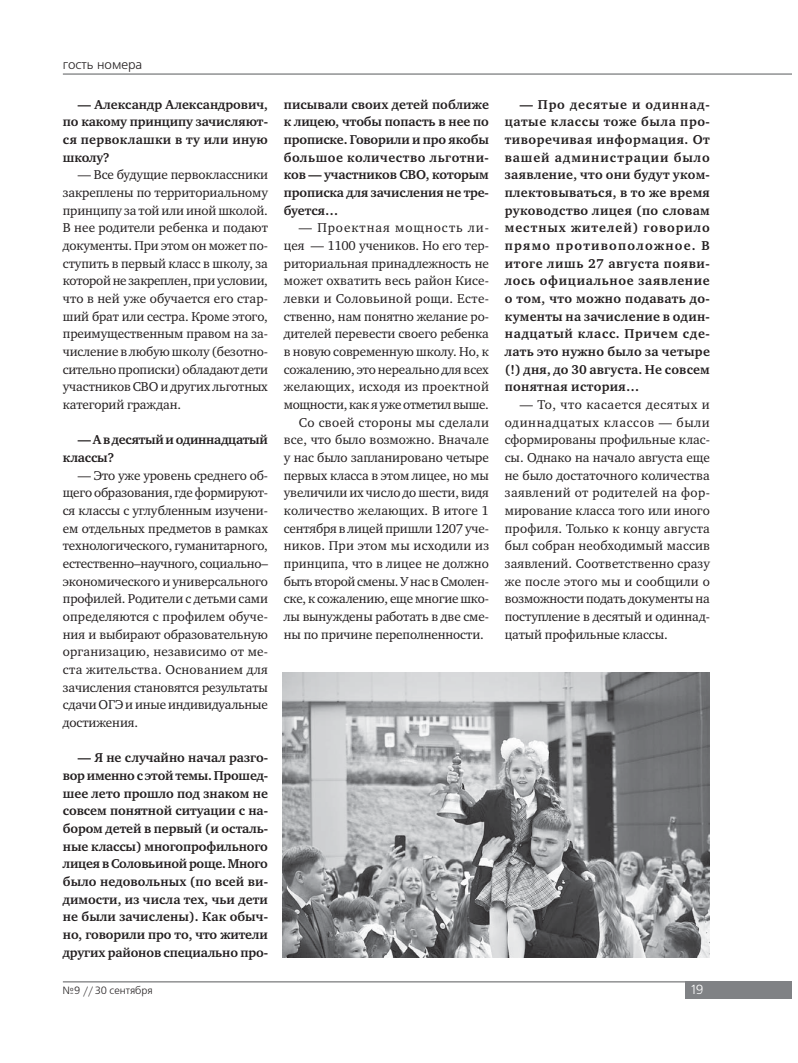
<style>
.page{position:relative;width:798px;height:1063px;background:#fff}
.page>*{position:absolute;margin:0;border:0;box-sizing:border-box;transform-origin:0 0}
.t1{font:13.12px/17.6px "Charter ITC";letter-spacing:-.01em;color:#231f20;text-align:justify}
.t2{font:700 13.12px/17.6px "Charter ITC";letter-spacing:-.01em;color:#231f20;text-align:justify}
.t3{font:13.12px "Charter ITC";letter-spacing:.01em;color:#231f20}
.t4{font:13.12px "Charter ITC";letter-spacing:.02em;color:#231f20}
.t5{font:13.12px "Charter ITC";letter-spacing:.015em;color:#231f20}
.t6{font:13.12px "Charter ITC";letter-spacing:.025em;color:#231f20}
.t7{font:13.12px "Charter ITC";letter-spacing:.07em;color:#231f20}
.t8{font:13.12px "Free Set C";color:#231f20}
.t9{font:13.12px "Free Set C";color:#fff}
.t10{font:10.5px "Free Set C";color:#231f20}
</style>
<div class="page">
<hr style="left:63px;top:982px;width:727px;height:1px;background:#58595b">
<hr style="left:63px;top:74px;width:727px;height:1px;background:#58595b">
<div style="left:684px;top:982px;width:106px;height:16px;background:#808285"></div>
<img style="left:282px;top:673px;width:427px;height:284px">
<p class="t8" style="left:63px;top:59px;width:81px">гость номера</p>
<p class="t2" style="left:63px;top:96px;width:206px;text-indent:15px">— Александр Александрович, по какому принципу зачисляют&shy;ся первоклашки в ту или иную школу?</p>
<p class="t1" style="left:63px;top:167px;width:206px;text-indent:15px">— Все будущие первоклассники закреплены по территориальному принципу за той или иной школой.<br>В нее родители ребенка и подают документы. При этом он может по&shy;ступить в первый класс в школу, за которой не закреплен, при условии, что в ней уже обучается его стар&shy;ший брат или сестра. Кроме этого, преимущественным правом на за&shy;числение в любую школу (безотно&shy;сительно прописки) обладают дети участников СВО и других льготных категорий граждан.</p>
<p class="t2" style="left:63px;top:432px;width:206px;text-indent:15px">— А в десятый и одиннадцатый классы?</p>
<p class="t1" style="left:63px;top:467px;width:206px;text-indent:15px">— Это уже уровень среднего об&shy;щего образования, где формируют&shy;ся классы с углубленным изучени&shy;ем отдельных предметов в рамках технологического, гуманитарного, естественно–научного, социально– экономического и универсального профилей. Родители с детьми сами определяются с профилем обуче&shy;ния и выбирают образовательную организацию, независимо от ме&shy;ста жительства. Основанием для зачисления становятся результаты сдачи ОГЭ и иные индивидуальные достижения.</p>
<p class="t2" style="left:63px;top:750px;width:206px;text-indent:15px">— Я не случайно начал разго&shy;вор именно с этой темы. Прошед&shy;шее лето прошло под знаком не совсем понятной ситуации с на&shy;бором детей в первый (и осталь&shy;ные классы) многопрофильного лицея в Соловьиной роще. Много было недовольных (по всей ви&shy;димости, из числа тех, чьи дети не были зачислены). Как обыч&shy;но, говорили про то, что жители других районов специально про-</p>
<p class="t2" style="left:284px;top:96px;width:206px">писывали своих детей поближе к лицею, чтобы попасть в нее по прописке. Говорили и про якобы большое количество льготни&shy;ков — участников СВО, которым прописка для зачисления не тре&shy;буется…</p>
<p class="t7" style="left:299px;top:222px;width:191px">— Проектная мощность ли-</p>
<p class="t1" style="left:284px;top:238px;width:206px">цея — 1100 учеников. Но его тер-</p>
<p class="t1" style="left:284px;top:255px;width:206px">риториальная принадлежность не</p>
<p class="t1" style="left:284px;top:273px;width:206px">может охватить весь район Кисе-</p>
<p class="t4" style="left:284px;top:293px;width:206px">левки и Соловьиной рощи. Есте-</p>
<p class="t1" style="left:284px;top:308px;width:206px">ственно, нам понятно желание ро-</p>
<p class="t1" style="left:284px;top:326px;width:206px">дителей перевести своего ребенка</p>
<p class="t1" style="left:284px;top:344px;width:206px">в новую современную школу. Но, к</p>
<p class="t1" style="left:284px;top:361px;width:206px">сожалению, это нереально для всех</p>
<p class="t4" style="left:284px;top:381px;width:206px">желающих, исходя из проектной</p>
<p class="t1" style="left:284px;top:397px;width:206px">мощности, как я уже отметил выше.</p>
<p class="t6" style="left:299px;top:416px;width:191px">Со своей стороны мы сделали</p>
<p class="t3" style="left:284px;top:434px;width:206px">все, что было возможно. Вначале</p>
<p class="t1" style="left:284px;top:450px;width:206px">у нас было запланировано четыре</p>
<p class="t1" style="left:284px;top:467px;width:206px">первых класса в этом лицее, но мы</p>
<p class="t1" style="left:284px;top:485px;width:206px">увеличили их число до шести, видя</p>
<p class="t3" style="left:284px;top:505px;width:206px">количество желающих. В итоге 1</p>
<p class="t1" style="left:284px;top:520px;width:206px">сентября в лицей пришли 1207 уче-</p>
<p class="t5" style="left:284px;top:540px;width:206px">ников. При этом мы исходили из</p>
<p class="t1" style="left:284px;top:556px;width:206px">принципа, что в лицее не должно</p>
<p class="t1" style="left:284px;top:573px;width:206px">быть второй смены. У нас в Смолен-</p>
<p class="t1" style="left:284px;top:591px;width:206px">ске, к сожалению, еще многие шко-</p>
<p class="t1" style="left:284px;top:609px;width:206px">лы вынуждены работать в две сме-</p>
<p class="t1" style="left:284px;top:626px;width:201px">ны по причине переполненности.</p>
<p class="t2" style="left:504px;top:96px;width:206px;text-indent:15px">— Про десятые и одиннад&shy;цатые классы тоже была про&shy;тиворечивая информация. От вашей администрации было заявление, что они будут уком&shy;плектовываться, в то же время руководство лицея (по словам местных жителей) говорило прямо противоположное. В итоге лишь 27 августа появи&shy;лось официальное заявление о том, что можно подавать до&shy;кументы на зачисление в один&shy;надцатый класс. Причем сде&shy;лать это нужно было за четыре (!) дня, до 30 августа. Не совсем понятная история…</p>
<p class="t1" style="left:504px;top:397px;width:206px;text-indent:15px">— То, что касается десятых и одиннадцатых классов — были сформированы профильные клас&shy;сы. Однако на начало августа еще не было достаточного количества заявлений от родителей на фор&shy;мирование класса того или иного профиля. Только к концу августа был собран необходимый массив заявлений. Соответственно сразу же после этого мы и сообщили о возможности подать документы на поступление в десятый и одиннад&shy;цатый профильные классы.</p>
<p class="t10" style="left:62px;top:986px;width:92px">№9 // 30 сентября</p>
<p class="t9" style="left:691px;top:983px;width:14px">19</p>
</div>
